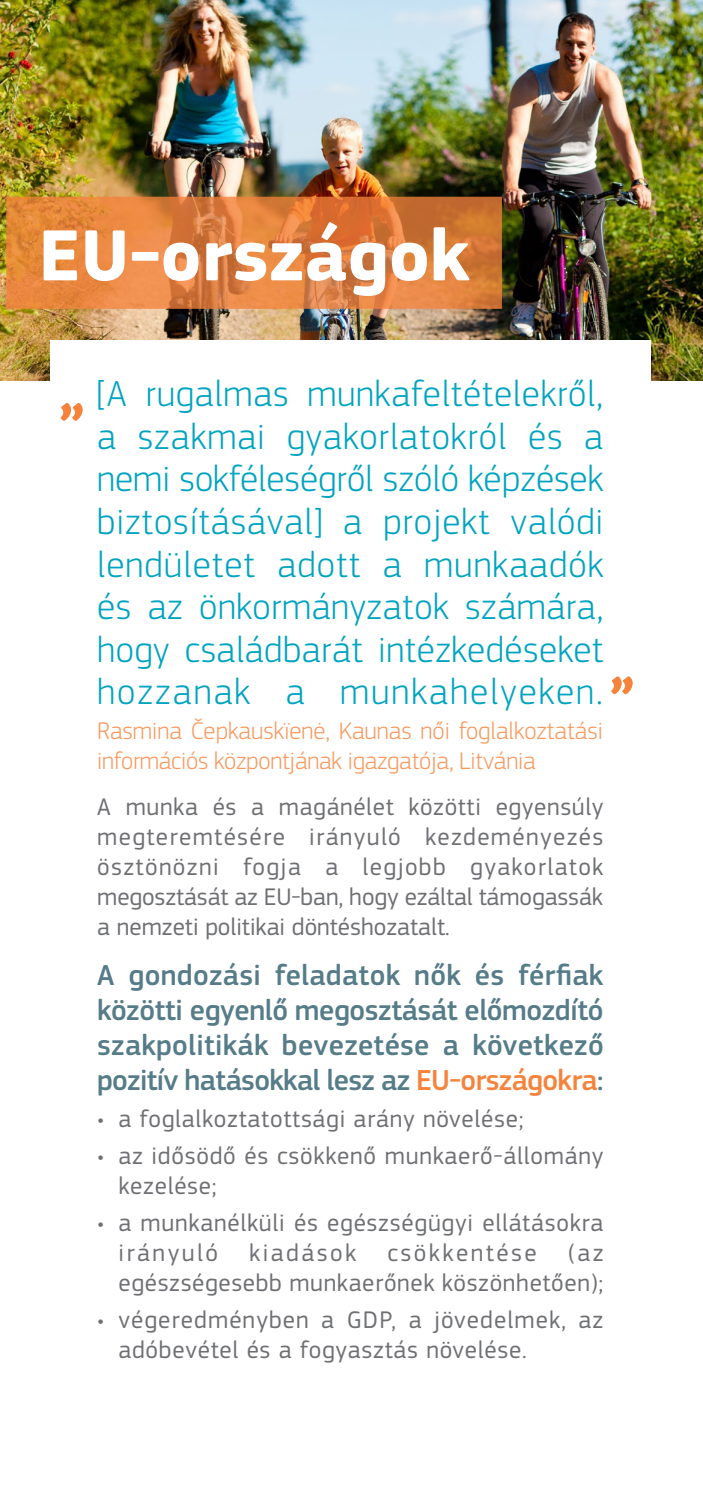
<style>
.page{position:relative;width:703px;height:1489px;background:#fff}
.page>*{position:absolute;margin:0;border:0;box-sizing:border-box;transform-origin:0 0}
.Body_copy{font:700 75px "EC Square Sans Pro";color:#fff}
.t1{font:700 57.5px "EC Square Sans Pro";color:#f5833c}
.Body_Text{font:300 37.5px/42.5px "EC Square Sans Pro";letter-spacing:.01em;color:#00a3c0;text-align:justify}
.Body_Text-2{font:500 30px/35px "EC Square Sans Pro";letter-spacing:-.02em;color:#557c88;text-align:justify}
.Body_Text-3{font:25px/30px "EC Square Sans Pro";letter-spacing:.03em;color:#6f7073;text-align:justify}
.Body_Text-4{font:300 25px/30px "EC Square Sans Pro";letter-spacing:-.01em;color:#f8995f}
.s1{color:#f5833c}
</style>
<div class="page">
<img style="left:0;top:0;width:703px;height:381px">
<div style="left:50px;top:340px;width:600px;height:279px;background:#fff"></div>
<svg style="left:6px;top:197px;width:496px;height:112px;background:#de803e"></svg>
<p class="Body_copy" style="left:38px;top:211px;width:433px">EU-országok</p>
<h2 class="t1" style="left:60px;top:358px;width:27px">„</h2>
<p class="Body_Text" style="left:97px;top:372px;width:508px">[A rugalmas munkafeltételekről, a szakmai gyakorlatokról és a nemi sokféleségről szóló képzések biztosításával] a projekt valódi lendületet adott a munkaadók és az önkormányzatok számára, hogy családbarát intézkedéseket hozzanak a munkahelyeken.</p>
<p class="Body_Text-4" style="left:97px;top:715px;width:507px">Rasmina Čepkauskïenė, Kaunas női foglalkoztatási információs központjának igazgatója, Litvánia</p>
<p class="Body_Text-3" style="left:97px;top:792px;width:508px">A munka és a magánélet közötti egyensúly megteremtésére irányuló kezdeményezés ösztönözni fogja a legjobb gyakorlatok megosztását az EU-ban, hogy ezáltal támogassák a nemzeti politikai döntéshozatalt.</p>
<p class="Body_Text-2" style="left:97px;top:957px;width:508px">A gondozási feladatok nők és férfiak közötti egyenlő megosztását előmozdító szakpolitikák bevezetése a következő pozitív hatásokkal lesz az <span class="s1">EU-országokra</span>:</p>
<p class="Body_Text-3" style="left:97px;top:1103px;width:428px">• a foglalkoztatottsági arány növelése;</p>
<p class="Body_Text-3" style="left:118px;top:1140px;width:486px;text-indent:-21px">• az idősödő és csökkenő munkaerő-állomány kezelése;</p>
<p class="Body_Text-3" style="left:118px;top:1207px;width:487px;text-indent:-21px">• a munkanélküli és egészségügyi ellátásokra irányuló kiadások csökkentése (az egészségesebb munkaerőnek köszönhetően);</p>
<p class="Body_Text-3" style="left:118px;top:1304px;width:486px;text-indent:-21px">• végeredményben a GDP, a jövedelmek, az adóbevétel és a fogyasztás növelése.</p>
<h2 class="t1" style="left:608px;top:664px;width:29px">”</h2>
</div>
